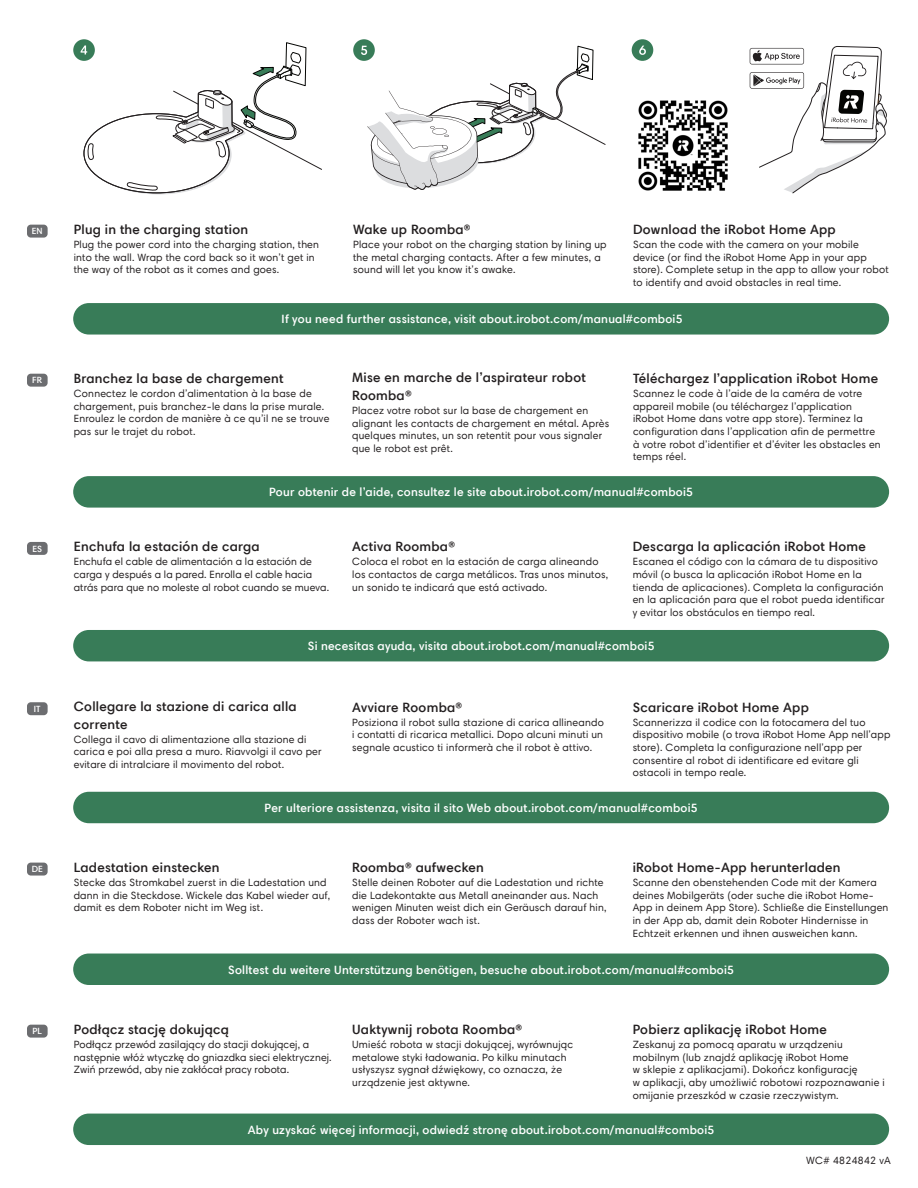
<style>
.page{position:relative;width:918px;height:1188px;background:#fff}
.page>*{position:absolute;margin:0;border:0;box-sizing:border-box;transform-origin:0 0}
.t1{font:600 13.5px/18px "Harmonia Sans Pro";letter-spacing:.02em;color:#231f20}
.t2{font:600 12px "Harmonia Sans Pro";letter-spacing:.02em;color:#fff}
.t3{font:10.5px/12.6px "Harmonia Sans Pro";letter-spacing:.02em;color:#231f20}
.t4{font:600 9px "Harmonia Sans Pro";color:#fff}
</style>
<div class="page">
<svg style="left:750px;top:46px;width:137px;height:148px"></svg>
<img style="left:638px;top:100px;width:90px;height:91px">
<div style="left:73px;top:303px;width:816px;height:32px;background:#387c58;border-radius:16px"></div>
<div style="left:27px;top:225px;width:21px;height:13px;background:#6c6d70;border-radius:4px"></div>
<div style="left:73px;top:476px;width:816px;height:32px;background:#387c58;border-radius:16px"></div>
<div style="left:27px;top:374px;width:21px;height:13px;background:#6c6d70;border-radius:4px"></div>
<div style="left:73px;top:792px;width:816px;height:31px;background:#387c58;border-radius:16px"></div>
<div style="left:27px;top:702px;width:21px;height:13px;background:#6c6d70;border-radius:4px"></div>
<div style="left:73px;top:954px;width:816px;height:31px;background:#387c58;border-radius:16px"></div>
<div style="left:27px;top:863px;width:21px;height:13px;background:#6c6d70;border-radius:4px"></div>
<div style="left:73px;top:1114px;width:816px;height:31px;background:#387c58;border-radius:16px"></div>
<div style="left:27px;top:1025px;width:21px;height:13px;background:#6c6d70;border-radius:4px"></div>
<div style="left:73px;top:39px;width:22px;height:22px;background:#387c58;border-radius:50%"></div>
<svg style="left:81px;top:40px;width:241px;height:154px"></svg>
<div style="left:353px;top:39px;width:22px;height:22px;background:#387c58;border-radius:50%"></div>
<svg style="left:361px;top:46px;width:245px;height:144px"></svg>
<div style="left:632px;top:39px;width:21px;height:22px;background:#387c58;border-radius:50%"></div>
<svg style="left:639px;top:46px;width:7px;height:9px"></svg>
<div style="left:73px;top:630px;width:816px;height:31px;background:#387c58;border-radius:16px"></div>
<div style="left:27px;top:542px;width:21px;height:13px;background:#6c6d70;border-radius:4px"></div>
<p class="t4" style="left:32px;top:226px;width:12px">EN</p>
<p class="t1" style="left:353px;top:220px;width:119px">Wake up Roomba®</p>
<p class="t3" style="left:353px;top:238px;width:255px">Place your robot on the charging station by lining up the metal charging contacts. After a few minutes, a sound will let you know it’s awake.</p>
<p class="t1" style="left:74px;top:220px;width:176px">Plug in the charging station</p>
<p class="t3" style="left:74px;top:238px;width:247px">Plug the power cord into the charging station, then into the wall. Wrap the cord back so it won’t get in the way of the robot as it comes and goes.</p>
<p class="t1" style="left:633px;top:220px;width:204px">Download the iRobot Home App</p>
<p class="t3" style="left:633px;top:238px;width:257px">Scan the code with the camera on your mobile device (or find the iRobot Home App in your app store). Complete setup in the app to allow your robot to identify and avoid obstacles in real time.</p>
<p class="t2" style="left:282px;top:312px;width:402px">If you need further assistance, visit about.irobot.com/manual#comboi5</p>
<p class="t4" style="left:32px;top:375px;width:11px">FR</p>
<p class="t1" style="left:74px;top:369px;width:211px">Branchez la base de chargement</p>
<p class="t3" style="left:74px;top:387px;width:257px">Connectez le cordon d’alimentation à la base de chargement, puis branchez-le dans la prise murale.<br>Enroulez le cordon de manière à ce qu’il ne se trouve pas sur le trajet du robot.</p>
<p class="t1" style="left:352px;top:368px;width:235px">Mise en marche de l’aspirateur robot<br>Roomba®</p>
<p class="t3" style="left:352px;top:404px;width:259px">Placez votre robot sur la base de chargement en alignant les contacts de chargement en métal. Après quelques minutes, un son retentit pour vous signaler que le robot est prêt.</p>
<p class="t1" style="left:633px;top:369px;width:247px">Téléchargez l’application iRobot Home</p>
<p class="t3" style="left:633px;top:387px;width:249px">Scannez le code à l’aide de la caméra de votre appareil mobile (ou téléchargez l’application iRobot Home dans votre app store). Terminez la configuration dans l’application afin de permettre à votre robot d’identifier et d’éviter les obstacles en temps réel.</p>
<p class="t2" style="left:269px;top:485px;width:425px">Pour obtenir de l’aide, consultez le site about.irobot.com/manual#comboi5</p>
<p class="t4" style="left:32px;top:543px;width:11px">ES</p>
<p class="t1" style="left:74px;top:538px;width:188px">Enchufa la estación de carga</p>
<p class="t3" style="left:74px;top:555px;width:257px">Enchufa el cable de alimentación a la estación de carga y después a la pared. Enrolla el cable hacia atrás para que no moleste al robot cuando se mueva.</p>
<p class="t1" style="left:352px;top:538px;width:104px">Activa Roomba®</p>
<p class="t3" style="left:352px;top:555px;width:258px">Coloca el robot en la estación de carga alineando los contactos de carga metálicos. Tras unos minutos, un sonido te indicará que está activado.</p>
<p class="t1" style="left:633px;top:538px;width:235px">Descarga la aplicación iRobot Home</p>
<p class="t3" style="left:633px;top:555px;width:254px">Escanea el código con la cámara de tu dispositivo móvil (o busca la aplicación iRobot Home en la tienda de aplicaciones). Completa la configuración en la aplicación para que el robot pueda identificar y evitar los obstáculos en tiempo real.</p>
<p class="t2" style="left:308px;top:639px;width:348px">Si necesitas ayuda, visita about.irobot.com/manual#comboi5</p>
<p class="t4" style="left:34px;top:703px;width:8px">IT</p>
<p class="t1" style="left:74px;top:697px;width:224px">Collegare la stazione di carica alla corrente</p>
<p class="t3" style="left:74px;top:733px;width:250px">Collega il cavo di alimentazione alla stazione di carica e poi alla presa a muro. Riavvolgi il cavo per evitare di intralciare il movimento del robot.</p>
<p class="t1" style="left:352px;top:698px;width:112px">Avviare Roomba®</p>
<p class="t3" style="left:352px;top:716px;width:253px;text-align:justify">Posiziona il robot sulla stazione di carica allineando i contatti di ricarica metallici. Dopo alcuni minuti un segnale acustico ti informerà che il robot è attivo.</p>
<p class="t1" style="left:633px;top:698px;width:178px">Scaricare iRobot Home App</p>
<p class="t3" style="left:633px;top:716px;width:259px">Scannerizza il codice con la fotocamera del tuo dispositivo mobile (o trova iRobot Home App nell’app store). Completa la configurazione nell’app per consentire al robot di identificare ed evitare gli ostacoli in tempo reale.</p>
<p class="t2" style="left:265px;top:800px;width:435px">Per ulteriore assistenza, visita il sito Web about.irobot.com/manual#comboi5</p>
<p class="t4" style="left:32px;top:864px;width:13px">DE</p>
<p class="t1" style="left:74px;top:858px;width:147px">Ladestation einstecken</p>
<p class="t3" style="left:74px;top:876px;width:258px">Stecke das Stromkabel zuerst in die Ladestation und dann in die Steckdose. Wickele das Kabel wieder auf, damit es dem Roboter nicht im Weg ist.</p>
<p class="t1" style="left:352px;top:858px;width:133px">Roomba® aufwecken</p>
<p class="t3" style="left:352px;top:876px;width:256px">Stelle deinen Roboter auf die Ladestation und richte die Ladekontakte aus Metall aneinander aus. Nach wenigen Minuten weist dich ein Geräusch darauf hin, dass der Roboter wach ist.</p>
<p class="t1" style="left:633px;top:858px;width:209px">iRobot Home-App herunterladen</p>
<p class="t3" style="left:633px;top:876px;width:257px">Scanne den obenstehenden Code mit der Kamera deines Mobilgeräts (oder suche die iRobot Home-App in deinem App Store). Schließe die Einstellungen in der App ab, damit dein Roboter Hindernisse in Echtzeit erkennen und ihnen ausweichen kann.</p>
<p class="t2" style="left:228px;top:962px;width:507px">Solltest du weitere Unterstützung benötigen, besuche about.irobot.com/manual#comboi5</p>
<p class="t4" style="left:33px;top:1026px;width:11px">PL</p>
<p class="t1" style="left:74px;top:1020px;width:157px">Podłącz stację dokującą</p>
<p class="t3" style="left:74px;top:1038px;width:259px">Podłącz przewód zasilający do stacji dokującej, a następnie włóż wtyczkę do gniazdka sieci elektrycznej.<br>Zwiń przewód, aby nie zakłócał pracy robota.</p>
<p class="t1" style="left:352px;top:1020px;width:172px">Uaktywnij robota Roomba®</p>
<p class="t3" style="left:352px;top:1038px;width:223px">Umieść robota w stacji dokującej, wyrównując metalowe styki ładowania. Po kilku minutach usłyszysz sygnał dźwiękowy, co oznacza, że urządzenie jest aktywne.</p>
<p class="t1" style="left:633px;top:1020px;width:196px">Pobierz aplikację iRobot Home</p>
<p class="t3" style="left:633px;top:1038px;width:254px">Zeskanuj za pomocą aparatu w urządzeniu mobilnym (lub znajdź aplikację iRobot Home<br>w sklepie z aplikacjami). Dokończ konfigurację<br>w aplikacji, aby umożliwić robotowi rozpoznawanie i omijanie przeszkód w czasie rzeczywistym.</p>
<p class="t2" style="left:248px;top:1122px;width:468px">Aby uzyskać więcej informacji, odwiedź stronę about.irobot.com/manual#comboi5</p>
<p class="t3" style="left:806px;top:1154px;width:86px">WC# 4824842 vA</p>
</div>
